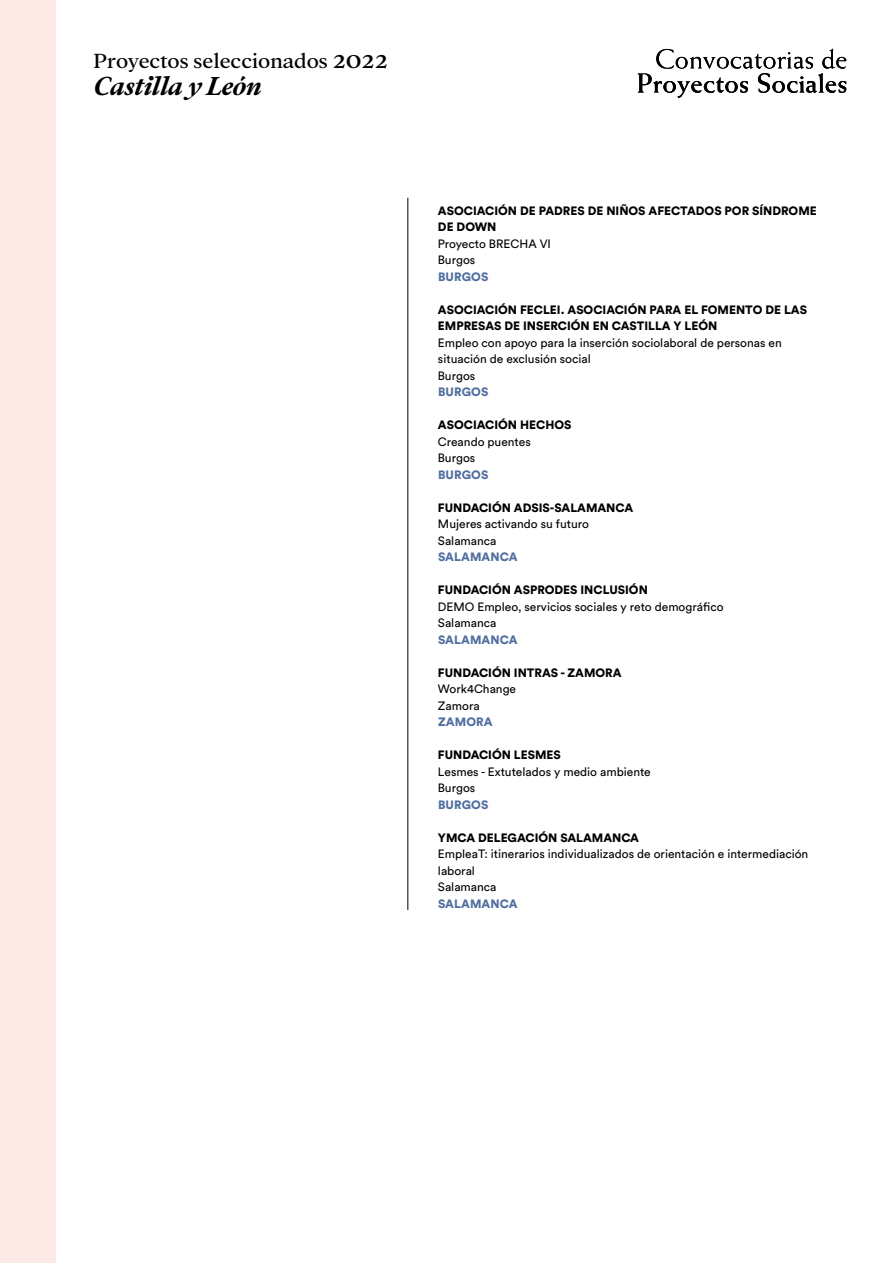
<style>
.page{position:relative;width:893px;height:1263px;background:#fff}
.page>*{position:absolute;margin:0;border:0;box-sizing:border-box;transform-origin:0 0}
.t1{font:italic 700 28.5px "Addington CF";color:#000}
.t2{font:22.5px "Addington CF";letter-spacing:-.005em;color:#000}
.t3{font:12px/16.5px "Circular Std";color:#000}
.t4{font:900 12px/16.5px "Circular Std";color:#000}
.t5{font:900 12px "Circular Std";letter-spacing:.01em;color:#506e9f}
.s1{font-size:29.25px}
</style>
<div class="page">
<svg style="left:638px;top:49px;width:208px;height:49px"></svg>
<hr style="left:407px;top:198px;width:1px;height:712px;background:#000">
<div style="left:0;top:0;width:55px;height:1263px;background:#fdeae6"></div>
<h2 class="t2" style="left:94px;top:48px;width:296px">Proyectos seleccionados <span class="s1">2022</span></h2>
<h1 class="t1" style="left:94px;top:69px;width:170px">Castilla y León</h1>
<p class="t4" style="left:438px;top:202px;width:380px">ASOCIACIÓN DE PADRES DE NIÑOS AFECTADOS POR SÍNDROME<br>DE DOWN</p>
<p class="t3" style="left:438px;top:235px;width:114px">Proyecto BRECHA VI<br>Burgos</p>
<p class="t5" style="left:438px;top:268px;width:52px">BURGOS</p>
<p class="t4" style="left:438px;top:301px;width:370px">ASOCIACIÓN FECLEI. ASOCIACIÓN PARA EL FOMENTO DE LAS<br>EMPRESAS DE INSERCIÓN EN CASTILLA Y LEÓN</p>
<p class="t3" style="left:438px;top:334px;width:345px">Empleo con apoyo para la inserción sociolaboral de personas en situación de exclusión social<br>Burgos</p>
<p class="t5" style="left:438px;top:384px;width:52px">BURGOS</p>
<p class="t4" style="left:438px;top:416px;width:135px">ASOCIACIÓN HECHOS</p>
<p class="t3" style="left:438px;top:433px;width:94px">Creando puentes<br>Burgos</p>
<p class="t5" style="left:438px;top:466px;width:52px">BURGOS</p>
<p class="t4" style="left:438px;top:499px;width:197px">FUNDACIÓN ADSIS-SALAMANCA</p>
<p class="t3" style="left:438px;top:515px;width:153px">Mujeres activando su futuro<br>Salamanca</p>
<p class="t5" style="left:438px;top:549px;width:81px">SALAMANCA</p>
<p class="t4" style="left:438px;top:581px;width:211px">FUNDACIÓN ASPRODES INCLUSIÓN</p>
<p class="t3" style="left:438px;top:598px;width:287px">DEMO Empleo, servicios sociales y reto demográfico<br>Salamanca</p>
<p class="t5" style="left:438px;top:631px;width:81px">SALAMANCA</p>
<p class="t4" style="left:438px;top:664px;width:185px">FUNDACIÓN INTRAS - ZAMORA</p>
<p class="t3" style="left:438px;top:680px;width:80px">Work4Change<br>Zamora</p>
<p class="t5" style="left:438px;top:714px;width:56px">ZAMORA</p>
<p class="t4" style="left:438px;top:746px;width:124px">FUNDACIÓN LESMES</p>
<p class="t3" style="left:438px;top:763px;width:214px">Lesmes - Extutelados y medio ambiente<br>Burgos</p>
<p class="t5" style="left:438px;top:796px;width:52px">BURGOS</p>
<p class="t4" style="left:438px;top:829px;width:203px">YMCA DELEGACIÓN SALAMANCA</p>
<p class="t3" style="left:438px;top:845px;width:372px">EmpleaT: itinerarios individualizados de orientación e intermediación laboral<br>Salamanca</p>
<p class="t5" style="left:438px;top:895px;width:81px">SALAMANCA</p>
</div>
